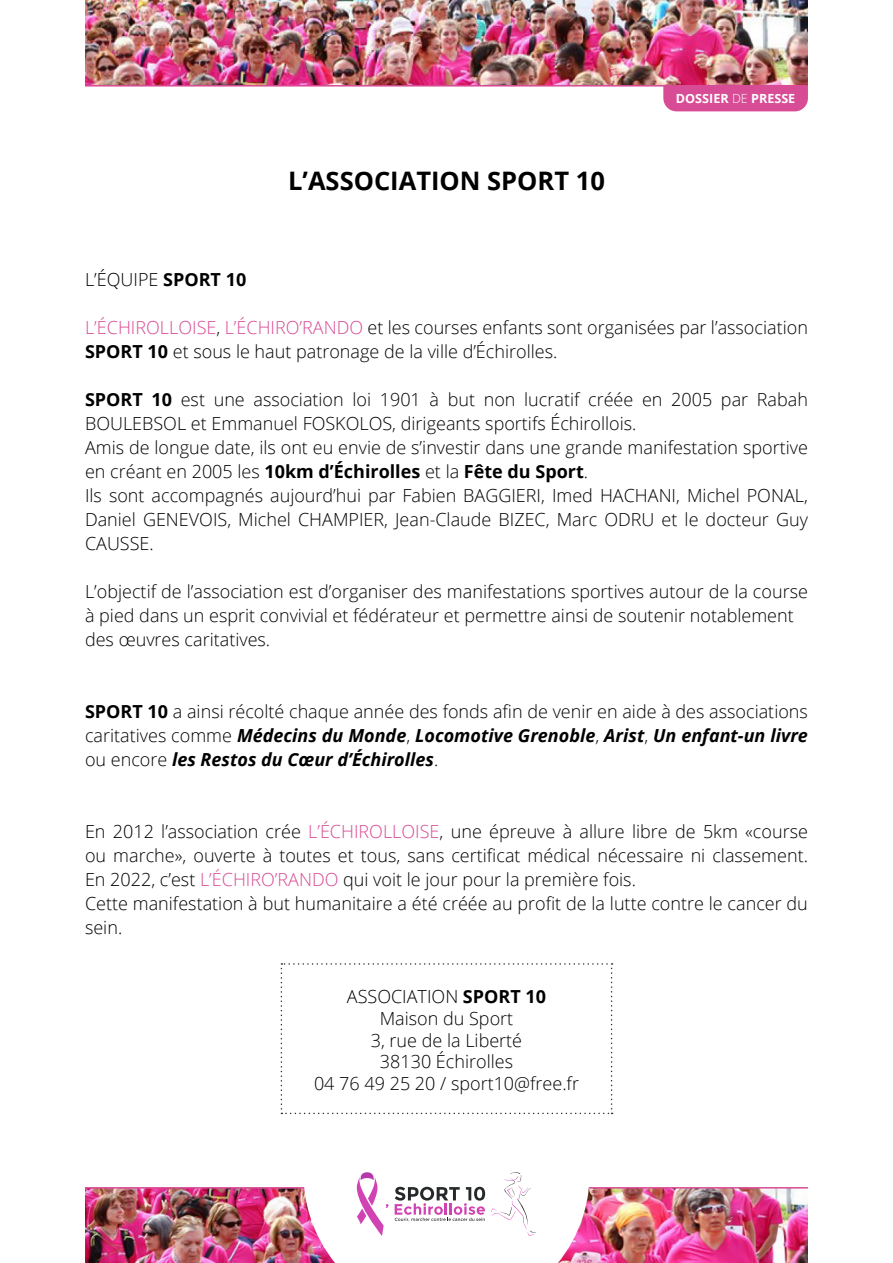
<style>
.page{position:relative;width:893px;height:1263px;background:#fff}
.page>*{position:absolute;margin:0;border:0;box-sizing:border-box;transform-origin:0 0}
.t1{font:700 25.5px "Open Sans";color:#000}
.t2{font:300 18px/24px "Open Sans";color:#000}
.t3{font:700 12.6px "Open Sans";color:#fff}
.s1{font-weight:300}
.s2{font-weight:700}
.s3{color:#d84b95}
.s4{font-weight:700;font-style:italic}
</style>
<div class="page">
<img style="left:85px;top:1188px;width:723px;height:75px">
<hr style="left:85px;top:1187px;width:723px;height:1px;background:#d84b95">
<svg style="left:303px;top:1114px;width:287px;height:149px"></svg>
<img style="left:85px;top:0;width:723px;height:85px">
<svg style="left:356px;top:1172px;width:32px;height:64px"></svg>
<svg style="left:395px;top:1170px;width:141px;height:66px"></svg>
<svg style="left:281px;top:963px;width:332px;height:151px"></svg>
<div style="left:663px;top:87px;width:145px;height:24px;background:#d84b95"></div>
<hr style="left:85px;top:85px;width:723px;height:2px;background:#d84b95">
<p class="t1" style="left:288px;top:162px;width:318px">L’ASSOCIATION SPORT 10</p>
<p class="t3" style="left:676px;top:89px;width:121px">DOSSIER <span class="s1">DE</span> PRESSE</p>
<p class="t2" style="left:85px;top:267px;width:163px">L’ÉQUIPE <span class="s2">SPORT 10</span></p>
<p class="t2" style="left:85px;top:315px;width:724px"><span class="s3">L’ÉCHIROLLOISE</span>, <span class="s3">L’ÉCHIRO’RANDO</span> et les courses enfants sont organisées par l’association</p>
<p class="t2" style="left:85px;top:339px;width:474px"><span class="s2">SPORT 10</span> et sous le haut patronage de la ville d’Échirolles.</p>
<p class="t2" style="left:85px;top:387px;width:724px"><span class="s2">SPORT 10</span> est une association loi 1901 à but non lucratif créée en 2005 par Rabah<br>BOULEBSOL et Emmanuel FOSKOLOS, dirigeants sportifs Échirollois.</p>
<p class="t2" style="left:85px;top:435px;width:724px">Amis de longue date, ils ont eu envie de s’investir dans une grande manifestation sportive en créant en 2005 les <span class="s2">10km d’Échirolles</span> et la <span class="s2">Fête du Sport</span>.</p>
<p class="t2" style="left:85px;top:483px;width:724px;text-align:justify">Ils sont accompagnés aujourd’hui par Fabien BAGGIERI, Imed HACHANI, Michel PONAL, Daniel GENEVOIS, Michel CHAMPIER, Jean-Claude BIZEC, Marc ODRU et le docteur Guy CAUSSE.</p>
<p class="t2" style="left:85px;top:579px;width:724px">L’objectif de l’association est d’organiser des manifestations sportives autour de la course à pied dans un esprit convivial et fédérateur et permettre ainsi de soutenir notablement</p>
<p class="t2" style="left:85px;top:627px;width:187px">des œuvres caritatives.</p>
<p class="t2" style="left:85px;top:699px;width:724px;text-align:justify"><span class="s2">SPORT 10</span> a ainsi récolté chaque année des fonds afin de venir en aide à des associations caritatives comme <span class="s4">Médecins du Monde</span>, <span class="s4">Locomotive Grenoble</span>, <span class="s4">Arist</span>, <span class="s4">Un enfant-un livre </span>ou encore <span class="s4">les Restos du Cœur d’Échirolles</span>.</p>
<p class="t2" style="left:85px;top:819px;width:724px;text-align:justify">En 2012 l’association crée <span class="s3">L’ÉCHIROLLOISE</span>, une épreuve à allure libre de 5km «course ou marche», ouverte à toutes et tous, sans certificat médical nécessaire ni classement.<br>En 2022, c’est <span class="s3">L’ÉCHIRO’RANDO</span> qui voit le jour pour la première fois.</p>
<p class="t2" style="left:85px;top:891px;width:724px">Cette manifestation à but humanitaire a été créée au profit de la lutte contre le cancer du sein.</p>
<p class="t2" style="left:347px;top:984px;width:201px">ASSOCIATION <span class="s2">SPORT 10</span></p>
<p class="t2" style="left:380px;top:1006px;width:135px">Maison du Sport</p>
<p class="t2" style="left:371px;top:1027px;width:153px">3, rue de la Liberté</p>
<p class="t2" style="left:380px;top:1049px;width:135px">38130 Échirolles</p>
<p class="t2" style="left:314px;top:1071px;width:267px">04 76 49 25 20 / sport10@free.fr</p>
</div>
